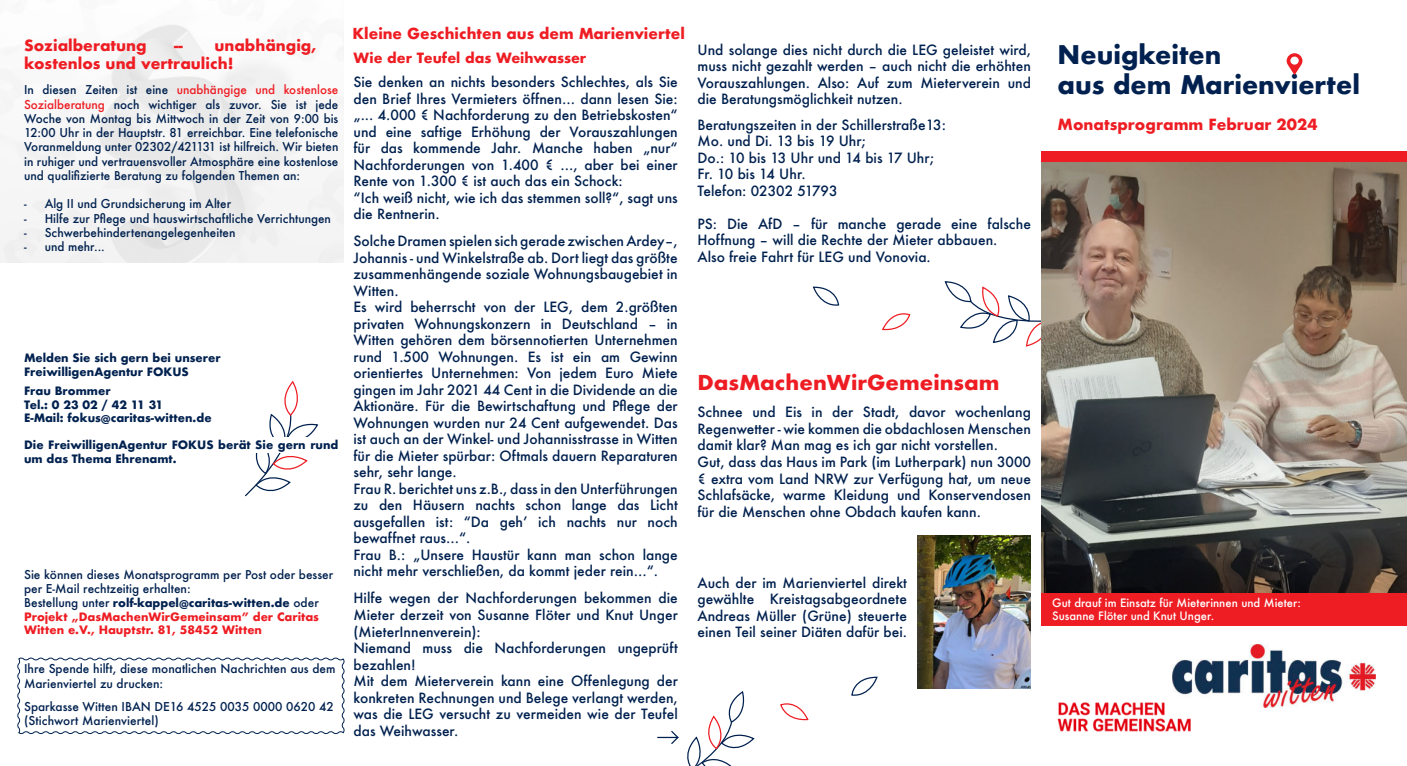
<style>
.page{position:relative;width:1407px;height:766px;background:#fff}
.page>*{position:absolute;margin:0;border:0;box-sizing:border-box;transform-origin:0 0}
.t1{font:700 25px/30px "Futura";color:#00214f}
.t2{font:700 20px "Futura";color:#ee1d23;scale:1.04 1}
.t3{font:700 15px/18px "Futura";color:#ee1d23}
.t4{font:700 14.75px "Futura";color:#ee1d23}
.t5{font:500 13.75px/16.5px "Futura";color:#00214f}
.t6{font:700 13.75px "Futura";color:#ee1d23}
.t7{font:500 11.88px/14.2px "Futura";color:#00214f}
.t8{font:700 11.25px/13.5px "Futura";color:#00214f}
.t9{font:700 11.25px/13.5px "Futura";color:#ee1d23;text-align:justify}
.t10{font:500 11.25px/13.5px "Futura";color:#fff}
.s1{color:#ee1d23}
.s2{font-weight:500;font-size:11.88px;color:#00214f}
.s3{color:#00214f}
</style>
<div class="page">
<svg style="left:882px;top:313px;width:29px;height:18px"></svg>
<svg style="left:813px;top:287px;width:27px;height:19px"></svg>
<svg style="left:945px;top:282px;width:97px;height:65px"></svg>
<svg style="left:245px;top:382px;width:74px;height:115px"></svg>
<img style="left:1057px;top:702px;width:134px;height:30px">
<div style="left:1042px;top:151px;width:365px;height:474px;background:#ee1d23"></div>
<img style="left:1172px;top:644px;width:203px;height:63px">
<svg style="left:1286px;top:53px;width:16px;height:22px"></svg>
<svg style="left:17px;top:657px;width:328px;height:77px"></svg>
<img style="left:1042px;top:162px;width:364px;height:430px">
<div style="left:235px;top:437px;width:79px;height:16px;background:#fff"></div>
<img style="left:917px;top:535px;width:113px;height:153px">
<svg style="left:657px;top:691px;width:98px;height:74px"></svg>
<svg style="left:780px;top:703px;width:29px;height:18px"></svg>
<svg style="left:851px;top:677px;width:27px;height:19px"></svg>
<p class="t4" style="left:353px;top:26px;width:334px">Kleine Geschichten aus dem Marienviertel</p>
<p class="t6" style="left:353px;top:51px;width:234px">Wie der Teufel das Weihwasser</p>
<p class="t5" style="left:353px;top:74px;width:326px">Sie denken an nichts besonders Schlechtes, als Sie den Brief Ihres Vermieters öffnen… dann lesen Sie: „... 4.000 € Nachforderung zu den Betriebskosten“ und eine saftige Erhöhung der Vorauszahlungen für das kommende Jahr. Manche haben „nur“ Nachforderungen von 1.400 € …, aber bei einer Rente von 1.300 € ist auch das ein Schock:<br>“Ich weiß nicht, wie ich das stemmen soll?“, sagt uns die Rentnerin.</p>
<p class="t5" style="left:353px;top:232px;width:326px">Solche Dramen spielen sich gerade zwischen Ardey–, Johannis - und Winkelstraße ab. Dort liegt das größte zusammenhängende soziale Wohnungsbaugebiet in Witten.<br>Es wird beherrscht von der LEG, dem 2.größten privaten Wohnungskonzern in Deutschland – in Witten gehören dem börsennotierten Unternehmen rund 1.500 Wohnungen. Es ist ein am Gewinn orientiertes Unternehmen: Von jedem Euro Miete gingen im Jahr 2021 44 Cent in die Dividende an die Aktionäre. Für die Bewirtschaftung und Pflege der Wohnungen wurden nur 24 Cent aufgewendet. Das ist auch an der Winkel- und Johannisstrasse in Witten für die Mieter spürbar: Oftmals dauern Reparaturen sehr, sehr lange.<br>Frau R. berichtet uns z.B., dass in den Unterführungen zu den Häusern nachts schon lange das Licht ausgefallen ist: “Da geh’ ich nachts nur noch bewaffnet raus…“.<br>Frau B.: „Unsere Haustür kann man schon lange nicht mehr verschließen, da kommt jeder rein…“.</p>
<p class="t5" style="left:353px;top:590px;width:326px">Hilfe wegen der Nachforderungen bekommen die Mieter derzeit von Susanne Flöter und Knut Unger (MieterInnenverein):<br>Niemand muss die Nachforderungen ungeprüft bezahlen!<br>Mit dem Mieterverein kann eine Offenlegung der konkreten Rechnungen und Belege verlangt werden, was die LEG versucht zu vermeiden wie der Teufel das Weihwasser.</p>
<p class="t3" style="left:24px;top:38px;width:294px;text-indent:190px">unabhängig, kostenlos und vertraulich!</p>
<p class="t7" style="left:24px;top:83px;width:316px;text-align:justify">In diesen Zeiten ist eine <span class="s1">unabhängige und kostenlose Sozialberatung</span> noch wichtiger als zuvor. Sie ist jede Woche von Montag bis Mittwoch in der Zeit von 9:00 bis 12:00 Uhr in der Hauptstr. 81 erreichbar. Eine telefonische Voranmeldung unter 02302/421131 ist hilfreich. Wir bieten in ruhiger und vertrauensvoller Atmosphäre eine kostenlose und qualifizierte Beratung zu folgenden Themen an:</p>
<p class="t7" style="left:24px;top:197px;width:208px">- Alg II und Grundsicherung im Alter</p>
<p class="t7" style="left:24px;top:211px;width:308px">- Hilfe zur Pflege und hauswirtschaftliche Verrichtungen</p>
<p class="t7" style="left:24px;top:225px;width:213px">- Schwerbehindertenangelegenheiten</p>
<p class="t7" style="left:24px;top:240px;width:82px">- und mehr...</p>
<p class="t3" style="left:24px;top:38px;width:124px">Sozialberatung</p>
<p class="t3" style="left:174px;top:38px;width:10px">--</p>
<p class="t5" style="left:697px;top:42px;width:335px;text-align:justify">Und solange dies nicht durch die LEG geleistet wird, muss nicht gezahlt werden – auch nicht die erhöhten Vorauszahlungen. Also: Auf zum Mieterverein und die Beratungsmöglichkeit nutzen.</p>
<p class="t5" style="left:697px;top:116px;width:250px">Beratungszeiten in der Schillerstraße13:<br>Mo. und Di. 13 bis 19 Uhr;<br>Do.: 10 bis 13 Uhr und 14 bis 17 Uhr;<br>Fr. 10 bis 14 Uhr.<br>Telefon: 02302 51793</p>
<p class="t5" style="left:697px;top:215px;width:335px">PS: Die AfD – für manche gerade eine falsche<br>Hoffnung – will die Rechte der Mieter abbauen.<br>Also freie Fahrt für LEG und Vonovia.</p>
<h1 class="t1" style="left:1057px;top:42px;width:304px">Neuigkeiten<br>aus dem Marienviertel</h1>
<p class="t3" style="left:1057px;top:117px;width:262px">Monatsprogramm Februar 2024</p>
<p class="t8" style="left:24px;top:352px;width:198px">Melden Sie sich gern bei unserer<br>FreiwilligenAgentur FOKUS</p>
<p class="t8" style="left:24px;top:385px;width:189px">Frau Brommer<br>Tel.: 0 23 02 / 42 11 31<br>E-Mail: fokus@caritas-witten.de</p>
<p class="t8" style="left:24px;top:439px;width:316px">Die FreiwilligenAgentur FOKUS berät Sie gern rund um das Thema Ehrenamt.</p>
<h2 class="t2" style="left:697px;top:373px;width:292px">DasMachenWirGemeinsam</h2>
<p class="t5" style="left:697px;top:404px;width:335px">Schnee und Eis in der Stadt, davor wochenlang Regenwetter - wie kommen die obdachlosen Menschen damit klar? Man mag es ich gar nicht vorstellen.<br>Gut, dass das Haus im Park (im Lutherpark) nun 3000 € extra vom Land NRW zur Verfügung hat, um neue Schlafsäcke, warme Kleidung und Konservendosen für die Menschen ohne Obdach kaufen kann.</p>
<p class="t7" style="left:24px;top:567px;width:311px">Sie können dieses Monatsprogramm per Post oder besser per E-Mail rechtzeitig erhalten:</p>
<p class="t9" style="left:24px;top:597px;width:296px"><span class="s2">Bestellung unter</span> <span class="s3">rolf-kappel@caritas-witten.de</span> <span class="s2">oder </span>Projekt „DasMachenWirGemeinsam” der Caritas Witten e.V., Hauptstr. 81, 58452 Witten</p>
<p class="t10" style="left:1052px;top:595px;width:250px">Gut drauf im Einsatz für Mieterinnen und Mieter:<br>Susanne Flöter und Knut Unger.</p>
<p class="t7" style="left:24px;top:662px;width:313px">Ihre Spende hilft, diese monatlichen Nachrichten aus dem<br>Marienviertel zu drucken:</p>
<p class="t7" style="left:24px;top:699px;width:311px">Sparkasse Witten IBAN DE16 4525 0035 0000 0620 42 (Stichwort Marienviertel)</p>
<p class="t5" style="left:697px;top:574px;width:211px;text-align:justify">Auch der im Marienviertel direkt gewählte Kreistagsabgeordnete Andreas Müller (Grüne) steuerte einen Teil seiner Diäten dafür bei.</p>
</div>
